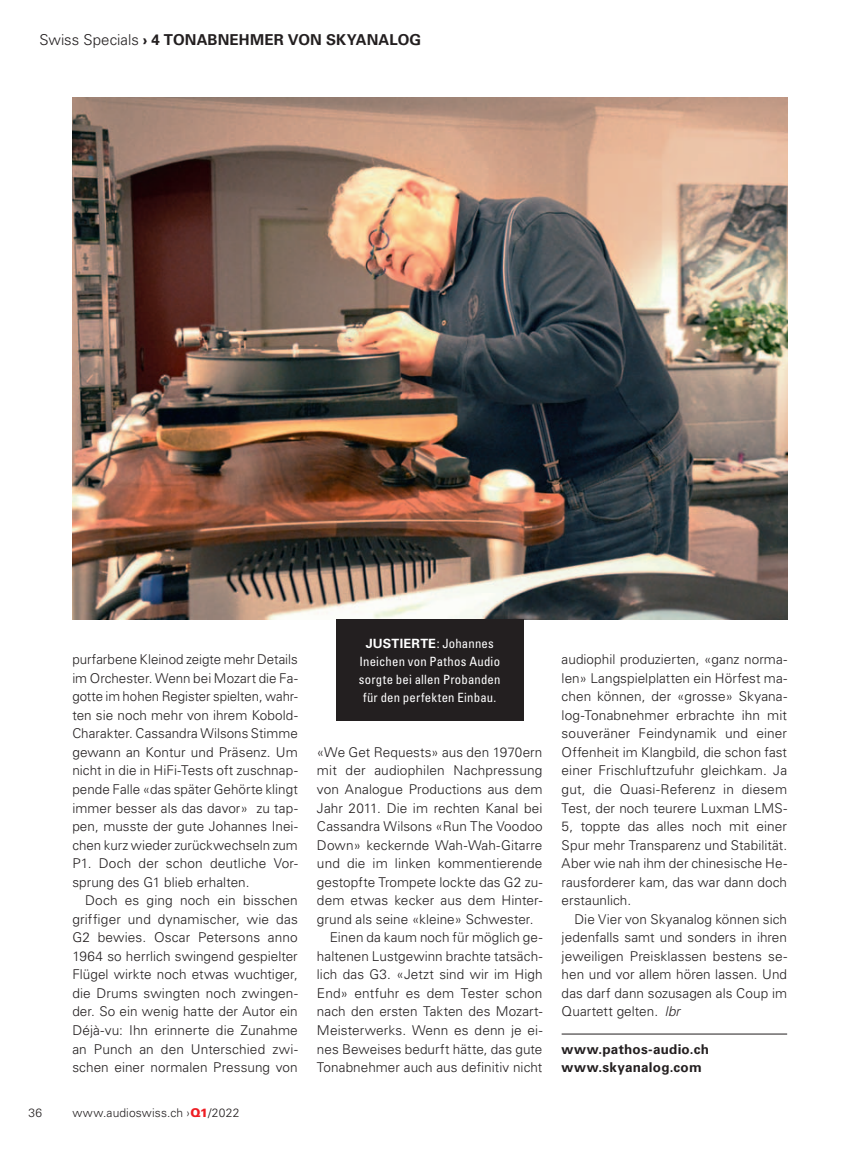
<style>
.page{position:relative;width:851px;height:1149px;background:#fff}
.page>*{position:absolute;margin:0;border:0;box-sizing:border-box;transform-origin:0 0}
.t1{font:700 15px "Univers LT Std";letter-spacing:.01em;color:#231f20}
.t2{font:300 13.5px/18.6px "Univers LT Std";letter-spacing:.005em;color:#231f20;text-align:justify}
.t3{font:700 13.5px/18.6px "Univers LT Std";letter-spacing:.015em;color:#231f20}
.t4{font:condensed 12.75px/18px "Univers LT Std";letter-spacing:.015em;color:#fff;text-align:center}
.t5{font:300 12px "Univers LT Std";letter-spacing:.015em;color:#231f20}
.s1{font-weight:300}
.s2{font-weight:900;color:#ee1d23}
.s3{font-weight:700;font-stretch:normal}
.s4{font-style:italic}
</style>
<div class="page">
<img style="left:72px;top:98px;width:715px;height:521px">
<hr style="left:561px;top:1033px;width:226px;height:1px;background:#231f20">
<div style="left:336px;top:619px;width:187px;height:101px;background:#231f20"></div>
<p class="t1" style="left:39px;top:31px;width:383px"><span class="s1">Swiss Specials</span> › 4 TONABNEHMER VON SKYANALOG</p>
<p class="t2" style="left:72px;top:650px;width:227px">purfarbene Kleinod zeigte mehr Details im Orchester. Wenn bei Mozart die Fa&shy;gotte im hohen Register spielten, wahr&shy;ten sie noch mehr von ihrem Kobold-Charakter. Cassandra Wilsons Stimme gewann an Kontur und Präsenz. Um nicht in die in HiFi-Tests oft zuschnap&shy;pende Falle «das später Gehörte klingt immer besser als das davor» zu tap&shy;pen, musste der gute Johannes Inei&shy;chen kurz wieder zurückwechseln zum P1. Doch der schon deutliche Vor&shy;sprung des G1 blieb erhalten.</p>
<p class="t2" style="left:72px;top:890px;width:227px;text-indent:13px">Doch es ging noch ein bisschen griffiger und dynamischer, wie das G2 bewies. Oscar Petersons anno 1964 so herrlich swingend gespielter Flügel wirkte noch etwas wuchtiger, die Drums swingten noch zwingen&shy;der. So ein wenig hatte der Autor ein Déjà-vu: Ihn erinnerte die Zunahme an Punch an den Unterschied zwi&shy;schen einer normalen Pressung von</p>
<p class="t5" style="left:28px;top:1105px;width:15px">36</p>
<p class="t5" style="left:72px;top:1105px;width:169px">www.audioswiss.ch ›<span class="s2">Q1</span>/2022</p>
<p class="t4" style="left:359px;top:633px;width:143px"><span class="s3">JUSTIERTE</span>: Johannes<br>Ineichen von Pathos Audio sorgte bei allen Probanden für den perfekten Einbau.</p>
<p class="t2" style="left:317px;top:742px;width:227px">«We Get Requests» aus den 1970ern</p>
<p class="t2" style="left:317px;top:761px;width:227px">mit der audiophilen Nachpressung</p>
<p class="t2" style="left:317px;top:779px;width:227px">von Analogue Productions aus dem</p>
<p class="t2" style="left:317px;top:798px;width:227px">Jahr 2011. Die im rechten Kanal bei</p>
<p class="t2" style="left:317px;top:816px;width:227px">Cassandra Wilsons «Run The Voodoo</p>
<p class="t2" style="left:317px;top:835px;width:227px">Down» keckernde Wah-Wah-Gitarre</p>
<p class="t2" style="left:317px;top:853px;width:227px">und die im linken kommentierende</p>
<p class="t2" style="left:317px;top:872px;width:227px">gestopfte Trompete lockte das G2 zu-</p>
<p class="t2" style="left:317px;top:890px;width:227px">dem etwas kecker aus dem Hinter-</p>
<p class="t2" style="left:317px;top:909px;width:218px">grund als seine «kleine» Schwester.</p>
<p class="t2" style="left:330px;top:927px;width:214px">Einen da kaum noch für möglich ge-</p>
<p class="t2" style="left:317px;top:946px;width:227px">haltenen Lustgewinn brachte tatsäch-</p>
<p class="t2" style="left:317px;top:965px;width:227px">lich das G3. «Jetzt sind wir im High</p>
<p class="t2" style="left:317px;top:983px;width:227px">End» entfuhr es dem Tester schon</p>
<p class="t2" style="left:317px;top:1002px;width:227px">nach den ersten Takten des Mozart-</p>
<p class="t2" style="left:317px;top:1020px;width:227px">Meisterwerks. Wenn es denn je ei-</p>
<p class="t2" style="left:317px;top:1039px;width:227px">nes Beweises bedurft hätte, das gute</p>
<p class="t2" style="left:317px;top:1057px;width:227px">Tonabnehmer auch aus definitiv nicht</p>
<p class="t2" style="left:561px;top:650px;width:227px">audiophil produzierten, «ganz norma&shy;len» Langspielplatten ein Hörfest ma&shy;chen können, der «grosse» Skyana&shy;log-Tonabnehmer erbrachte ihn mit souveräner Feindynamik und einer Offenheit im Klangbild, die schon fast einer Frischluftzufuhr gleichkam. Ja gut, die Quasi-Referenz in diesem Test, der noch teurere Luxman LMS-5, toppte das alles noch mit einer Spur mehr Transparenz und Stabilität.<br>Aber wie nah ihm der chinesische He&shy;rausforderer kam, das war dann doch erstaunlich.</p>
<p class="t2" style="left:561px;top:909px;width:227px;text-indent:13px">Die Vier von Skyanalog können sich jedenfalls samt und sonders in ihren jeweiligen Preisklassen bestens se&shy;hen und vor allem hören lassen. Und das darf dann sozusagen als Coup im Quartett gelten. <span class="s4">lbr</span></p>
<p class="t3" style="left:561px;top:1039px;width:149px">www.pathos-audio.ch www.skyanalog.com</p>
</div>
